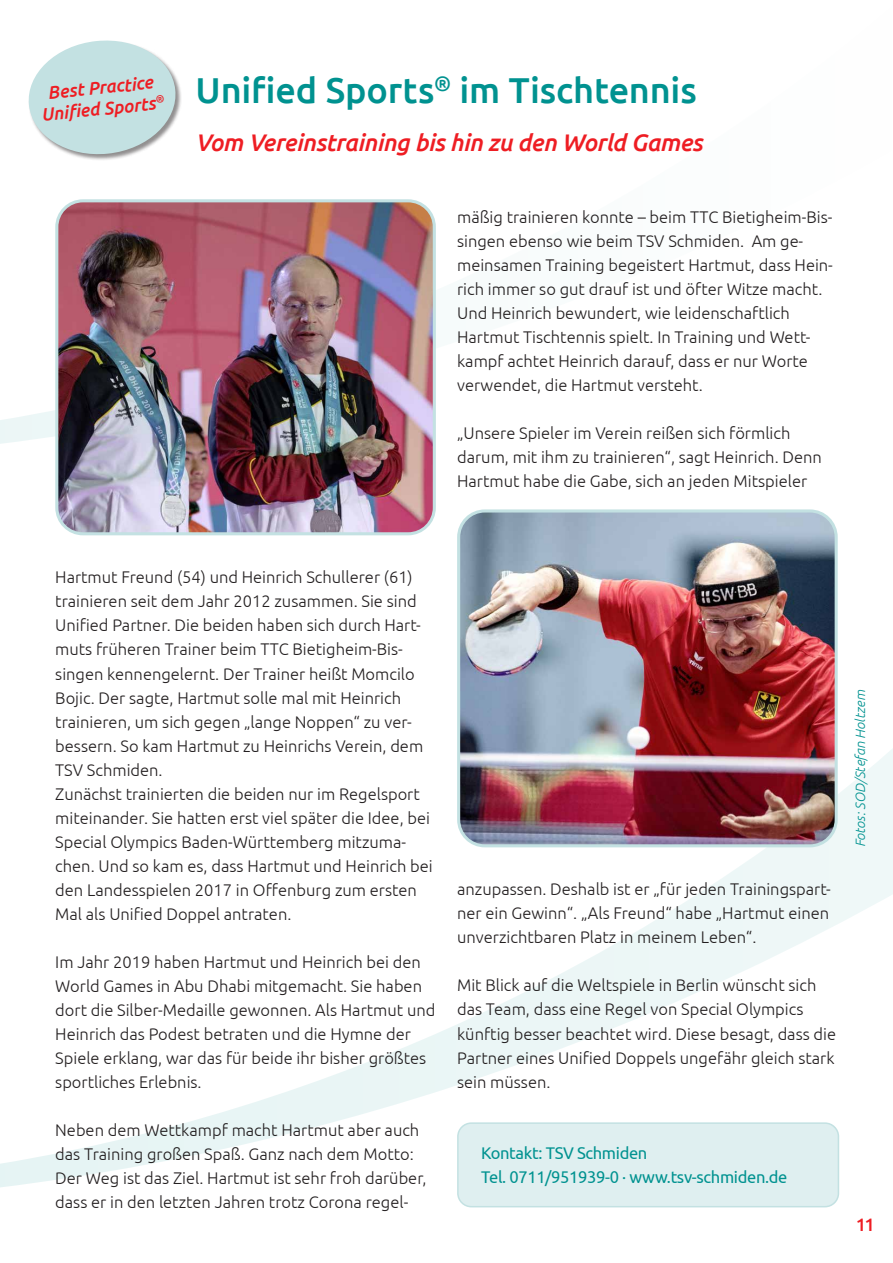
<style>
.page{position:relative;width:893px;height:1263px;background:#fff}
.page>*{position:absolute;margin:0;border:0;box-sizing:border-box;transform-origin:0 0}
.t1{font:500 36px "Ubuntu";letter-spacing:-.005em;color:#009290}
.t2{font:italic 500 24px "Ubuntu";letter-spacing:-.015em;color:#ee1d23}
.t3{font:italic 500 18px/21px "Ubuntu";color:#ee1d23;text-align:center}
.t4{font:500 18px "Ubuntu";color:#ee1d23}
.t5{font:300 16.5px/24px "Ubuntu";color:#231f20}
.t6{font:16.5px/24px "Ubuntu";letter-spacing:-.02em;color:#009290}
.t7{font:italic 300 13.5px "Ubuntu";color:#009290}
</style>
<div class="page">
<svg style="left:0;top:749px;width:893px;height:459px"></svg>
<div style="left:28px;top:40px;width:154px;height:121px;background:#231f20;opacity:.5"></div>
<svg style="left:28px;top:40px;width:150px;height:118px"></svg>
<img style="left:59px;top:203px;width:373px;height:328px">
<div style="left:55px;top:199px;width:381px;height:336px;border:3px solid #c3e1e2;border-radius:26px"></div>
<img style="left:459px;top:513px;width:377px;height:333px">
<div style="left:457px;top:509px;width:381px;height:338px;border:3px solid #c3e1e2;border-radius:26px"></div>
<div style="left:458px;top:1123px;width:380px;height:84px;background:#dfeff0;border-radius:13px"></div>
<div style="left:457px;top:1122px;width:382px;height:85px;border:2px solid #c3e1e2;border-radius:13px"></div>
<p class="t3" style="left:38px;top:83px;width:125px;rotate:-6deg">Best Practice<br>Unifi ed Sports<sup>®</sup></p>
<h1 class="t1" style="left:196px;top:68px;width:503px">Unified Sports<sup>®</sup> im Tischtennis</h1>
<h2 class="t2" style="left:196px;top:128px;width:508px">Vom Vereinstraining bis hin zu den World Games</h2>
<p class="t5" style="left:457px;top:205px;width:377px">mäßig trainieren konnte – beim TTC Bietigheim-Bis&shy;singen ebenso wie beim TSV Schmiden. Am ge&shy;meinsamen Training begeistert Hartmut, dass Hein&shy;rich immer so gut drauf ist und öfter Witze macht.<br>Und Heinrich bewundert, wie leidenschaftlich Hartmut Tischtennis spielt. In Training und Wett&shy;kampf achtet Heinrich darauf, dass er nur Worte verwendet, die Hartmut versteht.</p>
<p class="t5" style="left:457px;top:421px;width:366px">„Unsere Spieler im Verein reißen sich förmlich darum, mit ihm zu trainieren“, sagt Heinrich. Denn<br>Hartmut habe die Gabe, sich an jeden Mitspieler</p>
<p class="t5" style="left:55px;top:565px;width:379px">Hartmut Freund (54) und Heinrich Schullerer (61) trainieren seit dem Jahr 2012 zusammen. Sie sind Unified Partner. Die beiden haben sich durch Hart&shy;muts früheren Trainer beim TTC Bietigheim-Bis&shy;singen kennengelernt. Der Trainer heißt Momcilo Bojic. Der sagte, Hartmut solle mal mit Heinrich trainieren, um sich gegen „lange Noppen“ zu ver&shy;bessern. So kam Hartmut zu Heinrichs Verein, dem TSV Schmiden.<br>Zunächst trainierten die beiden nur im Regelsport miteinander. Sie hatten erst viel später die Idee, bei Special Olympics Baden-Württemberg mitzuma&shy;chen. Und so kam es, dass Hartmut und Heinrich bei den Landesspielen 2017 in Offenburg zum ersten Mal als Unified Doppel antraten.</p>
<p class="t5" style="left:55px;top:949px;width:382px">Im Jahr 2019 haben Hartmut und Heinrich bei den World Games in Abu Dhabi mitgemacht. Sie haben dort die Silber-Medaille gewonnen. Als Hartmut und Heinrich das Podest betraten und die Hymne der Spiele erklang, war das für beide ihr bisher größtes sportliches Erlebnis.</p>
<p class="t5" style="left:55px;top:1117px;width:373px">Neben dem Wettkampf macht Hartmut aber auch das Training großen Spaß. Ganz nach dem Motto:<br>Der Weg ist das Ziel. Hartmut ist sehr froh darüber, dass er in den letzten Jahren trotz Corona regel-</p>
<p class="t5" style="left:457px;top:877px;width:375px;text-align:justify">anzupassen. Deshalb ist er „für jeden Trainingspart&shy;ner ein Gewinn“. „Als Freund“ habe „Hartmut einen unverzichtbaren Platz in meinem Leben“.</p>
<p class="t5" style="left:457px;top:973px;width:381px">Mit Blick auf die Weltspiele in Berlin wünscht sich das Team, dass eine Regel von Special Olympics künftig besser beachtet wird. Diese besagt, dass die Partner eines Unified Doppels ungefähr gleich stark sein müssen.</p>
<p class="t7" style="left:852px;top:847px;width:159px;rotate:-90deg">Fotos: SOD/Stefan Holtzem</p>
<p class="t6" style="left:481px;top:1141px;width:308px">Kontakt: TSV Schmiden<br>Tel. 0711/951939-0 · www.tsv-schmiden.de</p>
<p class="t4" style="left:856px;top:1213px;width:21px">11</p>
</div>
